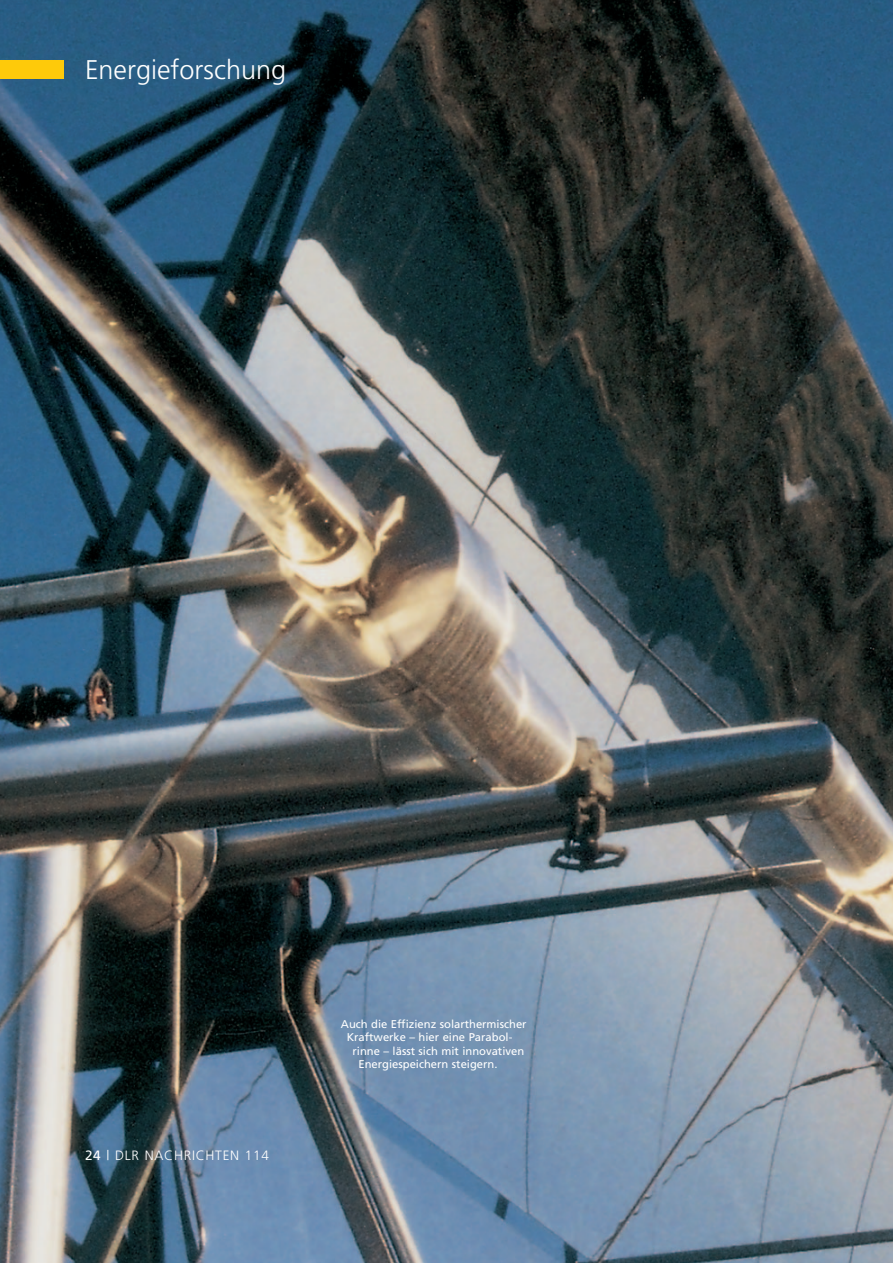
<style>
.page{position:relative;width:893px;height:1263px;background:#fff}
.page>*{position:absolute;margin:0;border:0;box-sizing:border-box;transform-origin:0 0}
.t1{font:300 27px "Frutiger";color:#fff}
.t2{font:300 13.5px "Frutiger";letter-spacing:.055em;color:#fff}
.t3{font:11.25px "Frutiger";color:#fff}
.s1{font-weight:400}
</style>
<div class="page">
<img style="left:0;top:0;width:893px;height:1263px">
<h1 class="t1" style="left:85px;top:59px;width:203px">Energieforschung</h1>
<p class="t2" style="left:85px;top:1150px;width:185px"><span class="s1">24</span> | DLR NACHRICHTEN 114</p>
<p class="t3" style="left:341px;top:1019px;width:187px">Auch die Effizienz solarthermischer</p>
<p class="t3" style="left:347px;top:1033px;width:167px">Kraftwerke – hier eine Parabol-</p>
<p class="t3" style="left:353px;top:1046px;width:173px">rinne – lässt sich mit innovativen</p>
<p class="t3" style="left:358px;top:1060px;width:141px">Energiespeichern steigern.</p>
</div>
